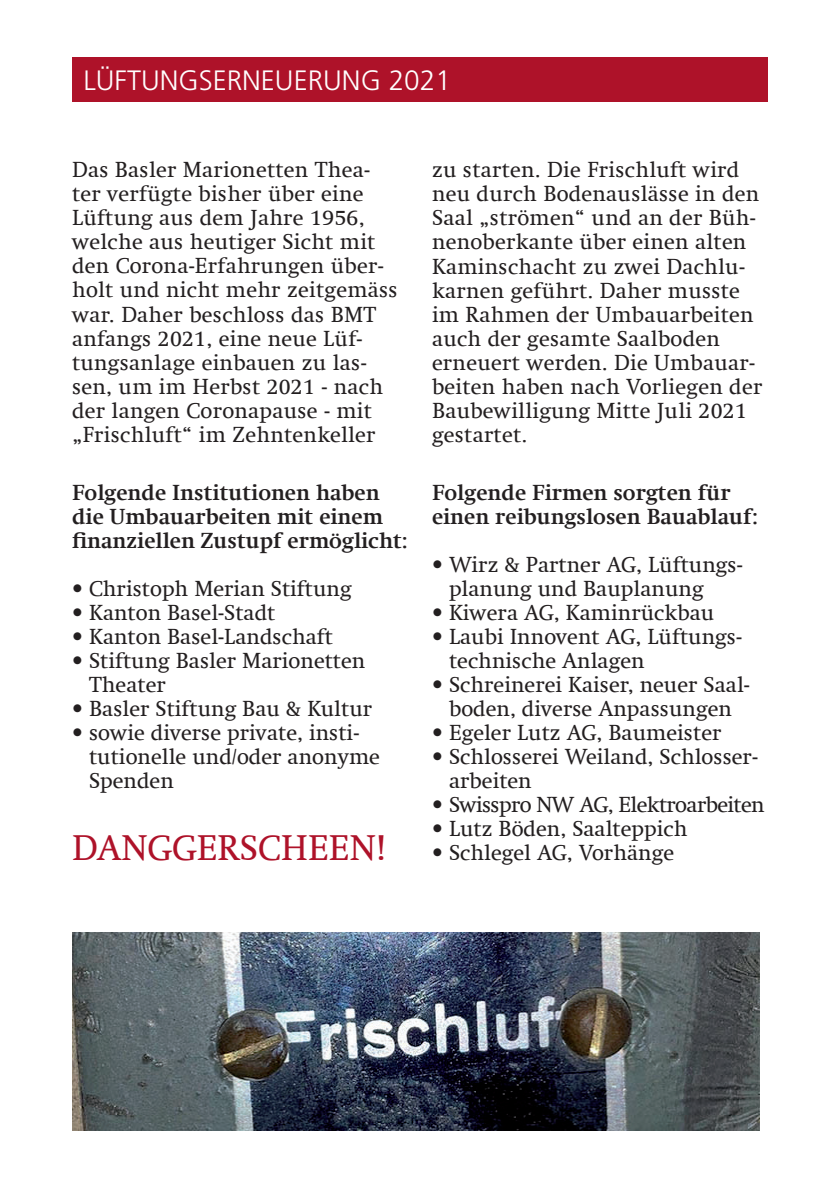
<style>
.page{position:relative;width:840px;height:1191px;background:#fff}
.page>*{position:absolute;margin:0;border:0;box-sizing:border-box;transform-origin:0 0}
.t1{font:36px "Swift Com";color:#ae1229}
.t2{font:300 28px "Frutiger LT Std";color:#fff}
.t3{font:22px/24px "Swift Com";letter-spacing:.01em;color:#231f20}
.t4{font:700 22px/24px "Swift Com";color:#231f20}
.t5{font:22px "Swift Com";letter-spacing:-.03em;color:#231f20}
</style>
<div class="page">
<div style="left:72px;top:58px;width:695px;height:44px;background:#ae1229"></div>
<img style="left:72px;top:933px;width:687px;height:197px">
<p class="t2" style="left:83px;top:65px;width:369px">LÜFTUNGSERNEUERUNG 2021</p>
<p class="t3" style="left:72px;top:158px;width:327px">Das Basler Marionetten Thea&shy;ter verfügte bisher über eine<br>Lüftung aus dem Jahre 1956, welche aus heutiger Sicht mit den Corona-Erfahrungen über&shy;holt und nicht mehr zeitgemäss war. Daher beschloss das BMT anfangs 2021, eine neue Lüf&shy;tungsanlage einbauen zu las&shy;sen, um im Herbst 2021 - nach der langen Coronapause - mit „Frischluft“ im Zehntenkeller</p>
<p class="t3" style="left:432px;top:158px;width:332px">zu starten. Die Frischluft wird neu durch Bodenauslässe in den<br>Saal „strömen“ und an der Büh&shy;nenoberkante über einen alten<br>Kaminschacht zu zwei Dachlu&shy;karnen geführt. Daher musste im Rahmen der Umbauarbeiten auch der gesamte Saalboden erneuert werden. Die Umbauar&shy;beiten haben nach Vorliegen der<br>Baubewilligung Mitte Juli 2021 gestartet.</p>
<p class="t4" style="left:72px;top:480px;width:337px">Folgende Institutionen haben die Umbauarbeiten mit einem finanziellen Zustupf ermöglicht:</p>
<p class="t3" style="left:72px;top:576px;width:281px">• Christoph Merian Stiftung</p>
<p class="t3" style="left:72px;top:600px;width:205px">• Kanton Basel-Stadt</p>
<p class="t3" style="left:72px;top:624px;width:262px">• Kanton Basel-Landschaft</p>
<p class="t3" style="left:89px;top:648px;width:278px;text-indent:-17px">• Stiftung Basler Marionetten<br>Theater</p>
<p class="t3" style="left:72px;top:696px;width:301px">• Basler Stiftung Bau &amp; Kultur</p>
<p class="t3" style="left:89px;top:720px;width:292px;text-indent:-17px">• sowie diverse private, insti&shy;tutionelle und/oder anonyme<br>Spenden</p>
<p class="t4" style="left:432px;top:480px;width:327px">Folgende Firmen sorgten für einen reibungslosen Bauablauf:</p>
<p class="t3" style="left:449px;top:552px;width:295px;text-indent:-17px">• Wirz &amp; Partner AG, Lüftungs&shy;planung und Bauplanung</p>
<p class="t3" style="left:432px;top:600px;width:284px">• Kiwera AG, Kaminrückbau</p>
<p class="t3" style="left:449px;top:624px;width:294px;text-indent:-17px">• Laubi Innovent AG, Lüftungs&shy;technische Anlagen</p>
<p class="t3" style="left:432px;top:672px;width:319px;text-align:center">• Schreinerei Kaiser, neuer Saal&shy;boden, diverse Anpassungen</p>
<p class="t3" style="left:432px;top:720px;width:291px">• Egeler Lutz AG, Baumeister</p>
<p class="t3" style="left:449px;top:744px;width:310px;text-indent:-17px">• Schlosserei Weiland, Schlosser&shy;arbeiten</p>
<p class="t5" style="left:432px;top:791px;width:334px">• Swisspro NW AG, Elektroarbeiten</p>
<p class="t3" style="left:432px;top:816px;width:257px">• Lutz Böden, Saalteppich</p>
<p class="t3" style="left:432px;top:840px;width:243px">• Schlegel AG, Vorhänge</p>
<h1 class="t1" style="left:72px;top:826px;width:316px">DANGGERSCHEEN!</h1>
</div>
